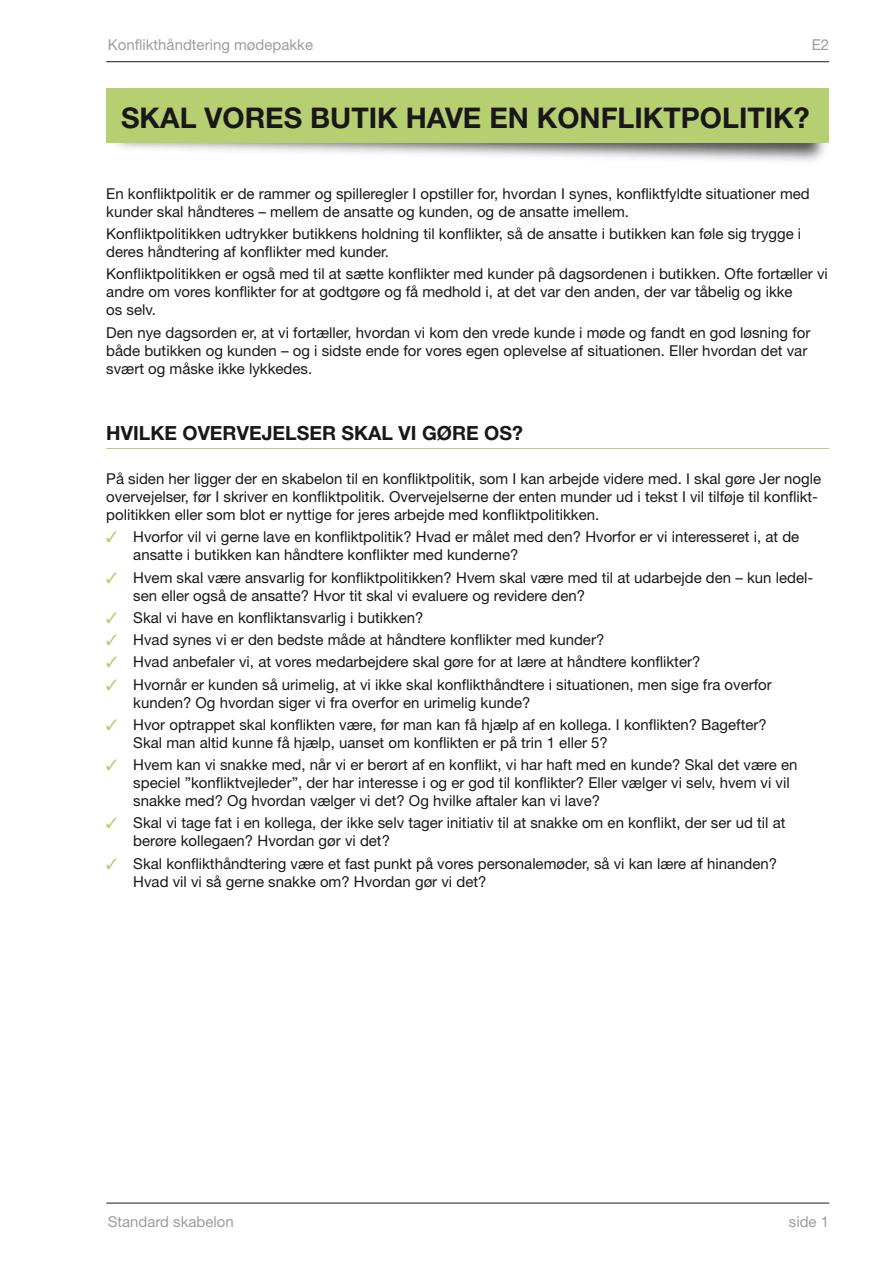
<style>
.page{position:relative;width:893px;height:1263px;background:#fff}
.page>*{position:absolute;margin:0;border:0;box-sizing:border-box;transform-origin:0 0}
.t1{font:700 28.5px "Helvetica Neue";color:#1a171b}
.t2{font:700 19.5px "Helvetica Neue";color:#1a171b}
.t3{font:15px/18px "Helvetica Neue";color:#1a171b}
.t4{font:15px "Helvetica Neue";color:#9c9d9f}
.t5{font:15px/22.2px "Zapf Dingbats";color:#b6cf71;text-align:justify}
</style>
<div class="page">
<hr style="left:106px;top:61px;width:723px;height:1px;background:#1a171b">
<hr style="left:106px;top:1203px;width:723px;height:1px;background:#1a171b">
<div style="left:109px;top:103px;width:721px;height:63px;background:#1a171b;opacity:.75"></div>
<div style="left:106px;top:88px;width:723px;height:54px;background:#b6cf71"></div>
<hr style="left:106px;top:448px;width:723px;height:1px;background:#b6cf71">
<p class="t4" style="left:108px;top:36px;width:207px">Konflikthåndtering mødepakke</p>
<p class="t4" style="left:812px;top:36px;width:19px">E2</p>
<h1 class="t1" style="left:121px;top:100px;width:38px">SKAL</h1>
<h1 class="t1" style="left:205px;top:100px;width:21px">VORES</h1>
<h1 class="t1" style="left:310px;top:100px;width:115px">BUTIK HAVE</h1>
<h1 class="t1" style="left:489px;top:100px;width:322px">EN KONFLIKTPOLITIK?</h1>
<p class="t3" style="left:106px;top:184px;width:705px">En konfliktpolitik er de rammer og spilleregler I opstiller for, hvordan I synes, konfliktfyldte situationer med kunder skal håndteres – mellem de ansatte og kunden, og de ansatte imellem.</p>
<p class="t3" style="left:106px;top:225px;width:696px">Konfliktpolitikken udtrykker butikkens holdning til konflikter, så de ansatte i butikken kan føle sig trygge i deres håndtering af konflikter med kunder.</p>
<p class="t3" style="left:106px;top:265px;width:723px">Konfliktpolitikken er også med til at sætte konflikter med kunder på dagsordenen i butikken. Ofte fortæller vi andre om vores konflikter for at godtgøre og få medhold i, at det var den anden, der var tåbelig og ikke<br>os selv.</p>
<p class="t3" style="left:106px;top:323px;width:706px">Den nye dagsorden er, at vi fortæller, hvordan vi kom den vrede kunde i møde og fandt en god løsning for både butikken og kunden – og i sidste ende for vores egen oplevelse af situationen. Eller hvordan det var svært og måske ikke lykkedes.</p>
<h2 class="t2" style="left:106px;top:421px;width:418px">HVILKE OVERVEJELSER SKAL VI GØRE OS?</h2>
<p class="t3" style="left:106px;top:470px;width:716px">På siden her ligger der en skabelon til en konfliktpolitik, som I kan arbejde videre med. I skal gøre Jer nogle overvejelser, før I skriver en konfliktpolitik. Overvejelserne der enten munder ud i tekst I vil tilføje til konflikt&shy;politikken eller som blot er nyttige for jeres arbejde med konfliktpolitikken.</p>
<p class="t3" style="left:133px;top:528px;width:667px">Hvorfor vil vi gerne lave en konfliktpolitik? Hvad er målet med den? Hvorfor er vi interesseret i, at de ansatte i butikken kan håndtere konflikter med kunderne?</p>
<p class="t3" style="left:133px;top:568px;width:681px">Hvem skal være ansvarlig for konfliktpolitikken? Hvem skal være med til at udarbejde den – kun ledel&shy;sen eller også de ansatte? Hvor tit skal vi evaluere og revidere den?</p>
<p class="t3" style="left:133px;top:606px;width:640px;line-height:22.2px">Skal vi have en konfliktansvarlig i butikken?<br>Hvad synes vi er den bedste måde at håndtere konflikter med kunder?<br>Hvad anbefaler vi, at vores medarbejdere skal gøre for at lære at håndtere konflikter?<br>Hvornår er kunden så urimelig, at vi ikke skal konflikthåndtere i situationen, men sige fra overfor</p>
<p class="t3" style="left:133px;top:691px;width:635px;line-height:22.2px">kunden? Og hvordan siger vi fra overfor en urimelig kunde?<br>Hvor optrappet skal konflikten være, før man kan få hjælp af en kollega. I konflikten? Bagefter?</p>
<p class="t3" style="left:133px;top:731px;width:666px;line-height:22.2px">Skal man altid kunne få hjælp, uanset om konflikten er på trin 1 eller 5?<br>Hvem kan vi snakke med, når vi er berørt af en konflikt, vi har haft med en kunde? Skal det være en</p>
<p class="t3" style="left:133px;top:774px;width:658px">speciel ”konfliktvejleder”, der har interesse i og er god til konflikter? Eller vælger vi selv, hvem vi vil snakke med? Og hvordan vælger vi det? Og hvilke aftaler kan vi lave?</p>
<p class="t3" style="left:133px;top:814px;width:654px">Skal vi tage fat i en kollega, der ikke selv tager initiativ til at snakke om en konflikt, der ser ud til at berøre kollegaen? Hvordan gør vi det?</p>
<p class="t3" style="left:133px;top:854px;width:645px">Skal konflikthåndtering være et fast punkt på vores personalemøder, så vi kan lære af hinanden?<br>Hvad vil vi så gerne snakke om? Hvordan gør vi det?</p>
<p class="t5" style="left:106px;top:607px;width:13px">✓ ✓ ✓ ✓</p>
<p class="t4" style="left:108px;top:1212px;width:128px">Standard skabelon</p>
<p class="t4" style="left:789px;top:1212px;width:29px">side</p>
</div>
